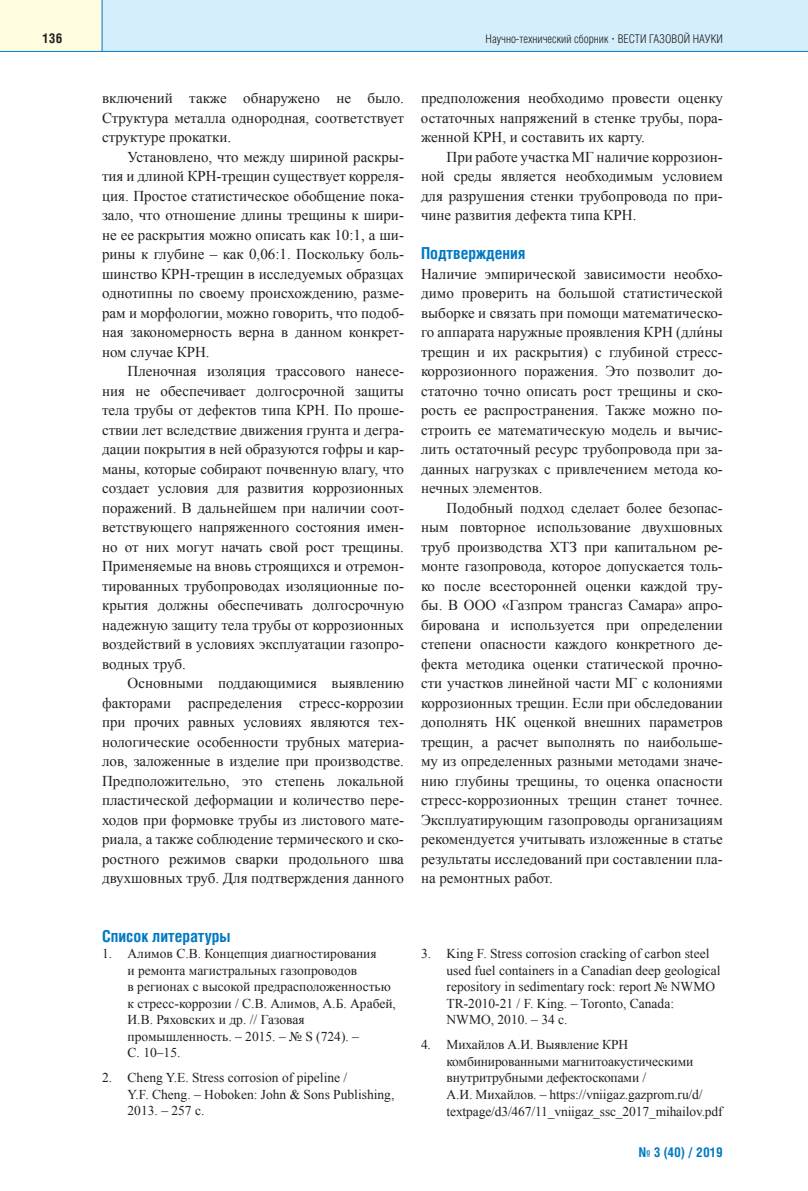
<style>
.page{position:relative;width:808px;height:1191px;background:#fff}
.page>*{position:absolute;margin:0;border:0;box-sizing:border-box;transform-origin:0 0}
.t1{font:700 16.5px "Helios Cond";color:#0079c2}
.t2{font:15px/19.5px "Times New Roman";color:#231f20;text-align:justify}
.t3{font:13.5px/16.5px "Times New Roman";color:#231f20}
.t4{font:700 13.5px "Helios Cond";color:#0079c2}
.t5{font:700 13.5px "Helios Cond";color:#231f20}
.t6{font:300 12px "Helios Cond";color:#231f20}
.s1{font-family:"Times New Roman";font-weight:700}
</style>
<div class="page">
<div style="left:102px;top:0;width:706px;height:51px;background:#d4effb"></div>
<div style="left:0;top:0;width:102px;height:51px;background:#fffce0"></div>
<hr style="left:0;top:51px;width:808px;height:1px;background:#0079c2">
<hr style="left:102px;top:0;width:1px;height:51px;background:#0079c2">
<p class="t5" style="left:43px;top:33px;width:21px">136</p>
<p class="t6" style="left:486px;top:34px;width:239px">Научно-технический сборник <span class="s1">·</span> ВЕСТИ ГАЗОВОЙ НАУКИ</p>
<p class="t2" style="left:102px;top:88px;width:303px">включений также обнаружено не было.<br>Структура металла однородная, соответствует структуре прокатки.</p>
<p class="t2" style="left:102px;top:147px;width:303px;text-indent:26px">Установлено, что между шириной раскры&shy;тия и длиной КРН-трещин существует корреля&shy;ция. Простое статистическое обобщение пока&shy;зало, что отношение длины трещины к шири&shy;не ее раскрытия можно описать как 10:1, а ши&shy;рины к глубине – как 0,06:1. Поскольку боль&shy;шинство КРН-трещин в исследуемых образцах однотипны по своему происхождению, разме&shy;рам и морфологии, можно говорить, что подоб&shy;ная закономерность верна в данном конкрет&shy;ном случае КРН.</p>
<p class="t2" style="left:102px;top:361px;width:303px;text-indent:26px">Пленочная изоляция трассового нанесе&shy;ния не обеспечивает долгосрочной защиты тела трубы от дефектов типа КРН. По проше&shy;ствии лет вследствие движения грунта и дегра&shy;дации покрытия в ней образуются гофры и кар&shy;маны, которые собирают почвенную влагу, что создает условия для развития коррозионных поражений. В дальнейшем при наличии соот&shy;ветствующего напряженного состояния имен&shy;но от них могут начать свой рост трещины.<br>Применяемые на вновь строящихся и отремон&shy;тированных трубопроводах изоляционные по&shy;крытия должны обеспечивать долгосрочную надежную защиту тела трубы от коррозионных воздействий в условиях эксплуатации газопро&shy;водных труб.</p>
<p class="t2" style="left:102px;top:673px;width:303px;text-indent:26px">Основными поддающимися выявлению факторами распределения стресс-коррозии при прочих равных условиях являются тех&shy;нологические особенности трубных материа&shy;лов, заложенные в изделие при производстве.<br>Предположительно, это степень локальной пластической деформации и количество пере&shy;ходов при формовке трубы из листового мате&shy;риала, а также соблюдение термического и ско&shy;ростного режимов сварки продольного шва двухшовных труб. Для подтверждения данного</p>
<p class="t2" style="left:421px;top:88px;width:303px">предположения необходимо провести оценку остаточных напряжений в стенке трубы, пора&shy;женной КРН, и составить их карту.</p>
<p class="t2" style="left:421px;top:147px;width:303px;text-indent:26px">При работе участка МГ наличие коррозион&shy;ной среды является необходимым условием для разрушения стенки трубопровода по при&shy;чине развития дефекта типа КРН.</p>
<p class="t1" style="left:421px;top:247px;width:106px">Подтверждения</p>
<p class="t2" style="left:421px;top:264px;width:303px">Наличие эмпирической зависимости необхо&shy;димо проверить на большой статистической выборке и связать при помощи математическо&shy;го аппарата наружные проявления КРН (дли́ны трещин и их раскрытия) с глубиной стресс&shy;коррозионного поражения. Это позволит до&shy;статочно точно описать рост трещины и ско&shy;рость ее распространения. Также можно по&shy;строить ее математическую модель и вычис&shy;лить остаточный ресурс трубопровода при за&shy;данных нагрузках с привлечением метода ко&shy;нечных элементов.</p>
<p class="t2" style="left:421px;top:498px;width:303px;text-indent:26px">Подобный подход сделает более безопас&shy;ным повторное использование двухшовных труб производства ХТЗ при капитальном ре&shy;монте газопровода, которое допускается толь&shy;ко после всесторонней оценки каждой тру&shy;бы. В ООО «Газпром трансгаз Самара» апро&shy;бирована и используется при определении степени опасности каждого конкретного де&shy;фекта методика оценки статической прочно&shy;сти участков линейной части МГ с колониями коррозионных трещин. Если при обследовании дополнять НК оценкой внешних параметров трещин, а расчет выполнять по наибольше&shy;му из определенных разными методами значе&shy;нию глубины трещины, то оценка опасности стресс-коррозионных трещин станет точнее.<br>Эксплуатирующим газопроводы организациям рекомендуется учитывать изложенные в статье результаты исследований при составлении пла&shy;на ремонтных работ.</p>
<p class="t1" style="left:102px;top:930px;width:130px">Список литературы</p>
<p class="t3" style="left:128px;top:945px;width:270px;text-indent:-26px">1. Алимов С.В. Концепция диагностирования<br>и ремонта магистральных газопроводов<br>в регионах с высокой предрасположенностью к стресс-коррозии / С.В. Алимов, А.Б. Арабей, И.В. Ряховских и др. // Газовая промышленность. – 2015. – № S (724). –<br>С. 10–15.</p>
<p class="t3" style="left:128px;top:1069px;width:268px;text-indent:-26px">2. Cheng Y.E. Stress corrosion of pipeline /<br>Y.F. Cheng. – Hoboken: John &amp; Sons Publishing,<br>2013. – 257 c.</p>
<p class="t3" style="left:446px;top:945px;width:276px;text-indent:-26px">3. King F. Stress corrosion cracking of carbon steel used fuel containers in a Canadian deep geological repository in sedimentary rock: report № NWMO TR-2010-21 / F. King. – Toronto, Canada:<br>NWMO, 2010. – 34 c.</p>
<p class="t3" style="left:446px;top:1036px;width:278px;text-indent:-26px">4. Михайлов А.И. Выявление КРН комбинированными магнитоакустическими внутритрубными дефектоскопами /<br>А.И. Михайлов. – https://vniigaz.gazprom.ru/d/ textpage/d3/467/11_vniigaz_ssc_2017_mihailov.pdf</p>
<p class="t4" style="left:639px;top:1147px;width:86px">№ 3 (40) / 2019</p>
</div>
